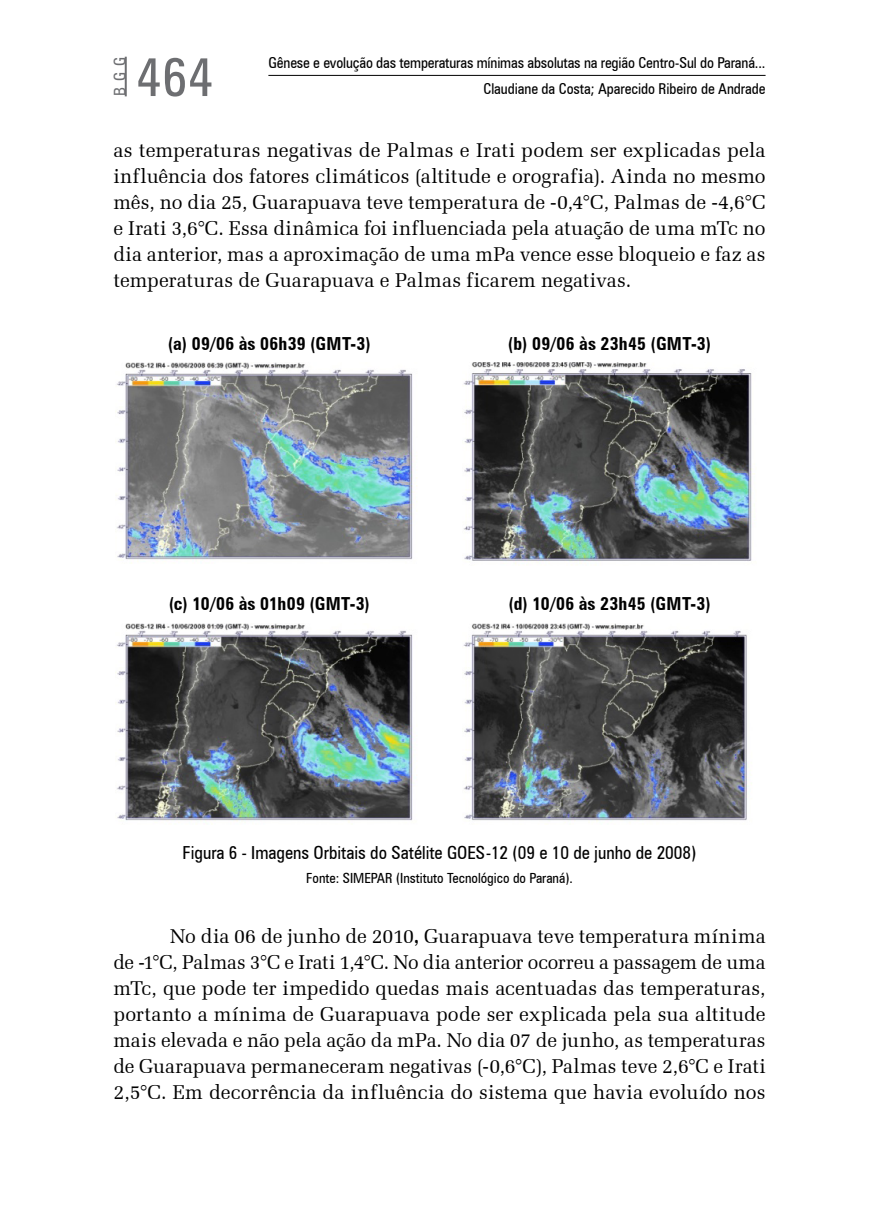
<style>
.page{position:relative;width:879px;height:1219px;background:#fff}
.page>*{position:absolute;margin:0;border:0;box-sizing:border-box;transform-origin:0 0}
.t1{font:condensed 54px "Zurich BT";color:#6d6e71}
.t2{font:20px/26px "Zapf Elliptical 711 BT";letter-spacing:.005em;color:#000;text-align:justify}
.t3{font:700 condensed 18px "Zurich BT";letter-spacing:.02em;color:#000}
.t4{font:condensed 18px "Zurich BT";color:#000}
.t5{font:condensed 16px "Zurich BT";color:#6d6e71}
.t6{font:condensed 15px "Zurich BT";letter-spacing:-.01em;color:#000}
.t7{font:condensed 14px "Zurich BT";color:#000}
.s1{font-weight:700}
</style>
<div class="page">
<hr style="left:268px;top:75px;width:497px;height:1px;background:#000">
<hr style="left:125px;top:57px;width:2px;height:39px;background:#6d6e71">
<img style="left:117px;top:363px;width:300px;height:201px">
<img style="left:463px;top:363px;width:292px;height:201px">
<img style="left:117px;top:623px;width:296px;height:200px">
<img style="left:463px;top:623px;width:289px;height:198px">
<p class="t5" style="left:110px;top:96px;width:41px;rotate:-90deg">BGG</p>
<h1 class="t1" style="left:136px;top:44px;width:79px">464</h1>
<p class="t6" style="left:268px;top:54px;width:498px">Gênese e evolução das temperaturas mínimas absolutas na região Centro-Sul do Paraná...</p>
<p class="t6" style="left:483px;top:80px;width:283px">Claudiane da Costa; Aparecido Ribeiro de Andrade</p>
<p class="t2" style="left:113px;top:137px;width:654px">as temperaturas negativas de Palmas e Irati podem ser explicadas pela influência dos fatores climáticos (altitude e orografia). Ainda no mesmo mês, no dia 25, Guarapuava teve temperatura de -0,4°C, Palmas de -4,6°C e Irati 3,6°C. Essa dinâmica foi influenciada pela atuação de uma mTc no dia anterior, mas a aproximação de uma mPa vence esse bloqueio e faz as temperaturas de Guarapuava e Palmas ficarem negativas.</p>
<p class="t3" style="left:168px;top:332px;width:204px">(a) 09/06 às 06h39 (GMT-3)</p>
<p class="t3" style="left:508px;top:332px;width:205px">(b) 09/06 às 23h45 (GMT-3)</p>
<p class="t3" style="left:169px;top:593px;width:203px">(c) 10/06 às 01h09 (GMT-3)</p>
<p class="t3" style="left:508px;top:593px;width:204px">(d) 10/06 às 23h45 (GMT-3)</p>
<p class="t4" style="left:183px;top:841px;width:515px">Figura 6 - Imagens Orbitais do Satélite GOES-12 (09 e 10 de junho de 2008)</p>
<p class="t7" style="left:306px;top:869px;width:268px">Fonte: SIMEPAR (Instituto Tecnológico do Paraná).</p>
<p class="t2" style="left:113px;top:923px;width:654px;text-indent:57px">No dia 06 de junho de 2010<span class="s1">,</span> Guarapuava teve temperatura mínima de -1°C, Palmas 3°C e Irati 1,4°C. No dia anterior ocorreu a passagem de uma mTc, que pode ter impedido quedas mais acentuadas das temperaturas, portanto a mínima de Guarapuava pode ser explicada pela sua altitude mais elevada e não pela ação da mPa. No dia 07 de junho, as temperaturas de Guarapuava permaneceram negativas (-0,6°C), Palmas teve 2,6°C e Irati 2,5°C. Em decorrência da influência do sistema que havia evoluído nos</p>
</div>
